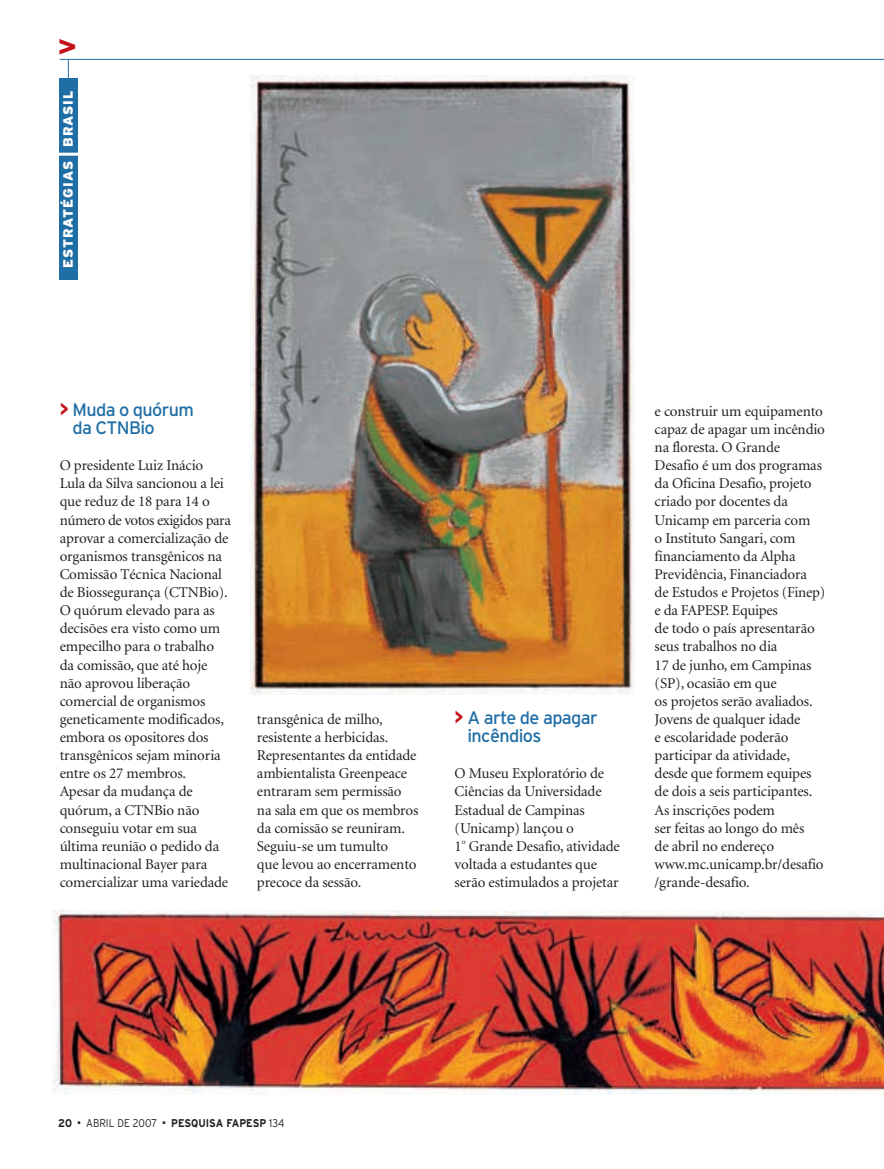
<style>
.page{position:relative;width:884px;height:1169px;background:#fff}
.page>*{position:absolute;margin:0;border:0;box-sizing:border-box;transform-origin:0 0}
.t1{font:600 31.95px "Franklin Gothic";color:#c4121a}
.t2{font:18px/18.1px "Interstate";letter-spacing:-.035em;color:#206ea6}
.t3{font:15px/18.1px "Minion";letter-spacing:-.01em;color:#231f20}
.t4{font:900 13.5px "Interstate";letter-spacing:.07em;color:#fff}
.t5{font:700 11.25px "Interstate";color:#231f20;scale:.9 1}
.t6{font:300 11.25px "Interstate";color:#231f20;scale:.9 1}
.t7{font:7.5px "Minion";color:#231f20}
.s1{font-weight:700;font-size:20.25px;color:#c4121a}
.s2{font-weight:300}
</style>
<div class="page">
<img style="left:52px;top:58px;width:832px;height:1037px">
<h1 class="t1" style="left:58px;top:26px;width:21px">&gt;</h1>
<p class="t4" style="left:63px;top:268px;width:178px;rotate:-90deg">ESTRATÉGIAS BRASIL</p>
<p class="t2" style="left:72px;top:402px;width:123px;text-indent:-13px"><span class="s1">&gt;</span> Muda o quórum da CTNBio</p>
<p class="t3" style="left:60px;top:457px;width:173px">O presidente Luiz Inácio<br>Lula da Silva sancionou a lei que reduz de 18 para 14 o número de votos exigidos para aprovar a comercialização de organismos transgênicos na<br>Comissão Técnica Nacional de Biossegurança (CTNBio).<br>O quórum elevado para as decisões era visto como um empecilho para o trabalho da comissão, que até hoje não aprovou liberação comercial de organismos geneticamente modificados, embora os opositores dos transgênicos sejam minoria entre os 27 membros.<br>Apesar da mudança de quórum, a CTNBio não conseguiu votar em sua última reunião o pedido da multinacional Bayer para comercializar uma variedade</p>
<p class="t3" style="left:257px;top:711px;width:163px">transgênica de milho, resistente a herbicidas.<br>Representantes da entidade ambientalista Greenpeace entraram sem permissão na sala em que os membros da comissão se reuniram.<br>Seguiu-se um tumulto<br>que levou ao encerramento precoce da sessão.</p>
<p class="t2" style="left:467px;top:710px;width:132px;text-indent:-13px"><span class="s1">&gt;</span> A arte de apagar incêndios</p>
<p class="t3" style="left:454px;top:765px;width:151px">O Museu Exploratório de<br>Ciências da Universidade<br>Estadual de Campinas (Unicamp) lançou o<br>1</p>
<p class="t3" style="left:454px;top:838px;width:167px;text-indent:14px">Grande Desafio, atividade voltada a estudantes que serão estimulados a projetar</p>
<p class="t7" style="left:462px;top:838px;width:5px">o</p>
<p class="t3" style="left:654px;top:403px;width:172px">e construir um equipamento capaz de apagar um incêndio na floresta. O Grande<br>Desafio é um dos programas da Oficina Desafio, projeto criado por docentes da<br>Unicamp em parceria com<br>o Instituto Sangari, com financiamento da Alpha<br>Previdência, Financiadora<br>de Estudos e Projetos (Finep) e da FAPESP. Equipes<br>de todo o país apresentarão seus trabalhos no dia<br>17 de junho, em Campinas (SP), ocasião em que<br>os projetos serão avaliados.<br>Jovens de qualquer idade<br>e escolaridade poderão participar da atividade, desde que formem equipes de dois a seis participantes.<br>As inscrições podem<br>ser feitas ao longo do mês<br>de abril no endereço www.mc.unicamp.br/desafio /grande-desafio.</p>
<p class="t5" style="left:58px;top:1118px;width:17px">20</p>
<p class="t6" style="left:78px;top:1118px;width:89px">■ ABRIL DE 2007</p>
<p class="t5" style="left:163px;top:1118px;width:137px">■ PESQUISA FAPESP <span class="s2">134</span></p>
</div>
